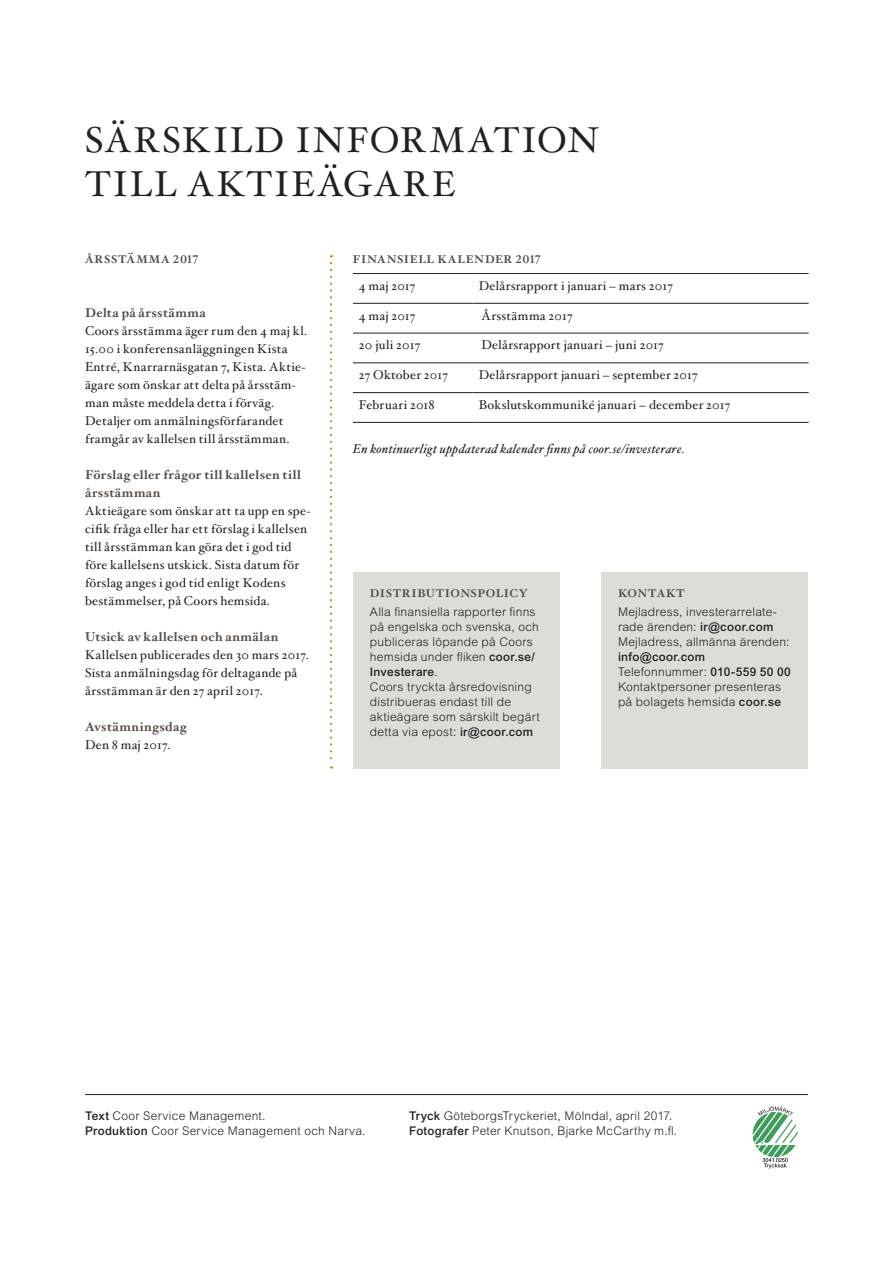
<style>
.page{position:relative;width:893px;height:1263px;background:#fff}
.page>*{position:absolute;margin:0;border:0;box-sizing:border-box;transform-origin:0 0}
.t1{font:36px/43.5px "Hoefler Txt";letter-spacing:.05em;color:#212120}
.t2{font:12.75px/18px "Hoefler Txt";letter-spacing:.025em;color:#212120}
.t3{font:700 12.75px/18px "Hoefler Txt";letter-spacing:.035em;color:#544c46}
.t4{font:italic 12.75px "Hoefler Txt";letter-spacing:.025em;color:#212120}
.t5{font:300 12px/15px "Arial MT Std";letter-spacing:.02em;color:#212120}
.t6{font:700 11.25px "Hoefler Txt";letter-spacing:.055em;color:#544c46}
.s1{font-weight:500}
</style>
<div class="page">
<div style="left:601px;top:572px;width:207px;height:197px;background:#dddcd7"></div>
<div style="left:353px;top:572px;width:207px;height:197px;background:#dddcd7"></div>
<hr style="left:353px;top:273px;width:120px;height:1px;background:#212120">
<hr style="left:473px;top:273px;width:336px;height:1px;background:#212120">
<hr style="left:353px;top:303px;width:120px;height:1px;background:#212120">
<hr style="left:473px;top:303px;width:336px;height:1px;background:#212120">
<hr style="left:353px;top:333px;width:120px;height:1px;background:#212120">
<hr style="left:473px;top:333px;width:336px;height:1px;background:#212120">
<hr style="left:353px;top:362px;width:120px;height:1px;background:#212120">
<hr style="left:473px;top:362px;width:336px;height:1px;background:#212120">
<hr style="left:353px;top:392px;width:120px;height:1px;background:#212120">
<hr style="left:473px;top:392px;width:336px;height:1px;background:#212120">
<hr style="left:353px;top:422px;width:120px;height:1px;background:#212120">
<hr style="left:473px;top:422px;width:336px;height:1px;background:#212120">
<svg style="left:330px;top:263px;width:2px;height:506px"></svg>
<hr style="left:85px;top:1094px;width:723px;height:1px;background:#212120">
<svg style="left:752px;top:1106px;width:46px;height:62px"></svg>
<h1 class="t1" style="left:85px;top:117px;width:515px">SÄRSKILD INFORMATION<br>TILL AKTIEÄGARE</h1>
<p class="t6" style="left:85px;top:250px;width:115px">ÅRSSTÄMMA 2017</p>
<p class="t3" style="left:85px;top:303px;width:122px">Delta på årsstämma</p>
<p class="t2" style="left:85px;top:321px;width:224px">Coors årsstämma äger rum den 4 maj kl.<br>15.00 i konferensanläggningen Kista Entré, Knarrarnäsgatan 7, Kista. Aktie&shy;ägare som önskar att delta på årsstäm&shy;man måste meddela detta i förväg.<br>Detaljer om anmälningsförfarandet framgår av kallelsen till årsstämman.</p>
<p class="t3" style="left:85px;top:465px;width:217px">Förslag eller frågor till kallelsen till årsstämman</p>
<p class="t2" style="left:85px;top:501px;width:227px">Aktieägare som önskar att ta upp en spe&shy;cifik fråga eller har ett förslag i kallelsen till årsstämman kan göra det i god tid före kallelsens utskick. Sista datum för förslag anges i god tid enligt Kodens bestämmelser, på Coors hemsida.</p>
<p class="t3" style="left:85px;top:627px;width:195px">Utsick av kallelsen och anmälan</p>
<p class="t2" style="left:85px;top:645px;width:226px">Kallelsen publicerades den 30 mars 2017.<br>Sista anmälningsdag för deltagande på årsstämman är den 27 april 2017.</p>
<p class="t3" style="left:85px;top:717px;width:103px">Avstämningsdag</p>
<p class="t2" style="left:85px;top:735px;width:87px">Den 8 maj 2017.</p>
<p class="t6" style="left:353px;top:250px;width:189px">FINANSIELL KALENDER 2017</p>
<p class="t2" style="left:359px;top:276px;width:58px">4 maj 2017</p>
<p class="t2" style="left:479px;top:276px;width:196px">Delårsrapport i januari – mars 2017</p>
<p class="t2" style="left:359px;top:306px;width:58px">4 maj 2017</p>
<p class="t2" style="left:481px;top:306px;width:93px">Årsstämma 2017</p>
<p class="t2" style="left:359px;top:335px;width:63px">20 juli 2017</p>
<p class="t2" style="left:481px;top:335px;width:184px">Delårsrapport januari – juni 2017</p>
<p class="t2" style="left:359px;top:365px;width:91px">27 Oktober 2017</p>
<p class="t2" style="left:479px;top:365px;width:221px">Delårsrapport januari – september 2017</p>
<p class="t2" style="left:359px;top:395px;width:77px">Februari 2018</p>
<p class="t2" style="left:479px;top:395px;width:253px">Bokslutskommuniké januari – december 2017</p>
<p class="t4" style="left:353px;top:441px;width:333px">En kontinuerligt uppdaterad kalender finns på coor.se/investerare.</p>
<p class="t6" style="left:370px;top:585px;width:159px">DISTRIBUTIONSPOLICY</p>
<p class="t5" style="left:370px;top:604px;width:171px">Alla finansiella rapporter finns på engelska och svenska, och publiceras löpande på Coors hemsida under fliken <span class="s1">coor.se/<br>Investerare</span>.<br>Coors tryckta årsredovisning distribueras endast till de aktieägare som särskilt begärt detta via epost: <span class="s1">ir@coor.com</span></p>
<p class="t6" style="left:618px;top:585px;width:68px">KONTAKT</p>
<p class="t5" style="left:618px;top:604px;width:173px">Mejladress, investerarrelate&shy;rade ärenden: <span class="s1">ir@coor.com<br></span>Mejladress, allmänna ärenden:</p>
<p class="t5" style="left:618px;top:649px;width:174px"><span class="s1">info@coor.com<br></span>Telefonnummer: <span class="s1">010-559 50 00<br></span>Kontaktpersoner presenteras på bolagets hemsida <span class="s1">coor.se</span></p>
<p class="t5" style="left:85px;top:1108px;width:182px"><span class="s1">Text</span> Coor Service Management.</p>
<p class="t5" style="left:409px;top:1108px;width:265px"><span class="s1">Tryck</span> GöteborgsTryckeriet, Mölndal, april 2017.</p>
<p class="t5" style="left:85px;top:1123px;width:282px"><span class="s1">Produktion</span> Coor Service Management och Narva.</p>
<p class="t5" style="left:409px;top:1123px;width:270px"><span class="s1">Fotografer</span> Peter Knutson, Bjarke McCarthy m.fl.</p>
</div>
